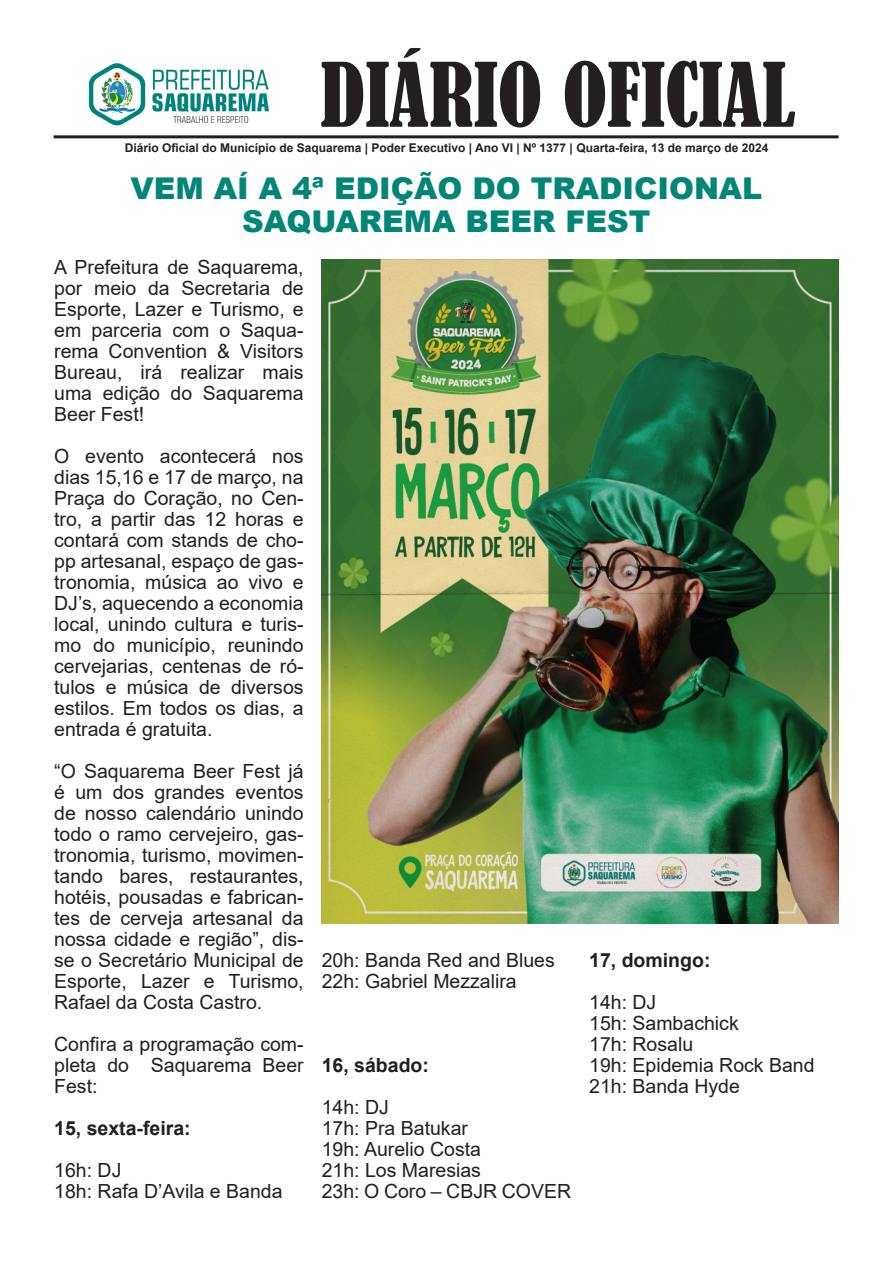
<style>
.page{position:relative;width:893px;height:1263px;background:#fff}
.page>*{position:absolute;margin:0;border:0;box-sizing:border-box;transform-origin:0 0}
.t1{font:condensed 82.5px "Bernard";color:#231f20}
.t2{font:900 30px "Arial";color:#008677}
.t3{font:19.5px/21px "Arial";color:#231f20;text-align:justify}
.t4{font:700 19.5px "Arial";color:#231f20}
.t5{font:700 12px "Arial";color:#231f20}
</style>
<div class="page">
<hr style="left:54px;top:135px;width:785px;height:3px;background:#231f20">
<img style="left:88px;top:63px;width:181px;height:63px">
<img style="left:322px;top:259px;width:516px;height:665px">
<p class="t1" style="left:321px;top:47px;width:476px">DIÁRIO OFICIAL</p>
<p class="t5" style="left:125px;top:139px;width:645px">Diário Oficial do Município de Saquarema | Poder Executivo | Ano VI | Nº 1377 | Quarta-feira, 13 de março de 2024</p>
<p class="t2" style="left:130px;top:167px;width:633px">VEM AÍ A 4ª EDIÇÃO DO TRADICIONAL</p>
<p class="t2" style="left:242px;top:200px;width:410px">SAQUAREMA BEER FEST</p>
<p class="t3" style="left:54px;top:256px;width:251px">A Prefeitura de Saquarema, por meio da Secretaria de Esporte, Lazer e Turismo, e em parceria com o Saqua&shy;rema Convention &amp; Visitors Bureau, irá realizar mais uma edição do Saquarema Beer Fest!</p>
<p class="t3" style="left:54px;top:445px;width:251px">O evento acontecerá nos dias 15,16 e 17 de março, na Praça do Coração, no Cen&shy;tro, a partir das 12 horas e contará com stands de cho&shy;pp artesanal, espaço de gas&shy;tronomia, música ao vivo e DJ’s, aquecendo a economia local, unindo cultura e turis&shy;mo do município, reunindo cervejarias, centenas de ró&shy;tulos e música de diversos estilos. Em todos os dias, a entrada é gratuita.</p>
<p class="t3" style="left:54px;top:760px;width:251px">“O Saquarema Beer Fest já é um dos grandes eventos de nosso calendário unindo todo o ramo cervejeiro, gas&shy;tronomia, turismo, movimen&shy;tando bares, restaurantes, hotéis, pousadas e fabrican&shy;tes de cerveja artesanal da nossa cidade e região”, dis&shy;se o Secretário Municipal de Esporte, Lazer e Turismo, Rafael da Costa Castro.</p>
<p class="t3" style="left:54px;top:1033px;width:251px">Confira a programação com&shy;pleta do Saquarema Beer Fest:</p>
<p class="t4" style="left:54px;top:1114px;width:138px">15, sexta-feira:</p>
<p class="t3" style="left:54px;top:1159px;width:69px">16h: DJ</p>
<p class="t3" style="left:54px;top:1180px;width:230px">18h: Rafa D’Avila e Banda</p>
<p class="t3" style="left:322px;top:949px;width:235px">20h: Banda Red and Blues</p>
<p class="t3" style="left:322px;top:970px;width:197px">22h: Gabriel Mezzalira</p>
<p class="t4" style="left:322px;top:1051px;width:109px">16, sábado:</p>
<p class="t3" style="left:322px;top:1096px;width:69px">14h: DJ</p>
<p class="t3" style="left:322px;top:1117px;width:148px">17h: Pra Batukar</p>
<p class="t3" style="left:322px;top:1138px;width:161px">19h: Aurelio Costa</p>
<p class="t3" style="left:322px;top:1159px;width:161px">21h: Los Maresias</p>
<p class="t3" style="left:322px;top:1180px;width:251px">23h: O Coro – CBJR COVER</p>
<p class="t4" style="left:589px;top:946px;width:123px">17, domingo:</p>
<p class="t3" style="left:589px;top:991px;width:69px">14h: DJ</p>
<p class="t3" style="left:589px;top:1012px;width:151px">15h: Sambachick</p>
<p class="t3" style="left:589px;top:1033px;width:106px">17h: Rosalu</p>
<p class="t3" style="left:589px;top:1054px;width:227px">19h: Epidemia Rock Band</p>
<p class="t3" style="left:589px;top:1075px;width:152px">21h: Banda Hyde</p>
</div>
